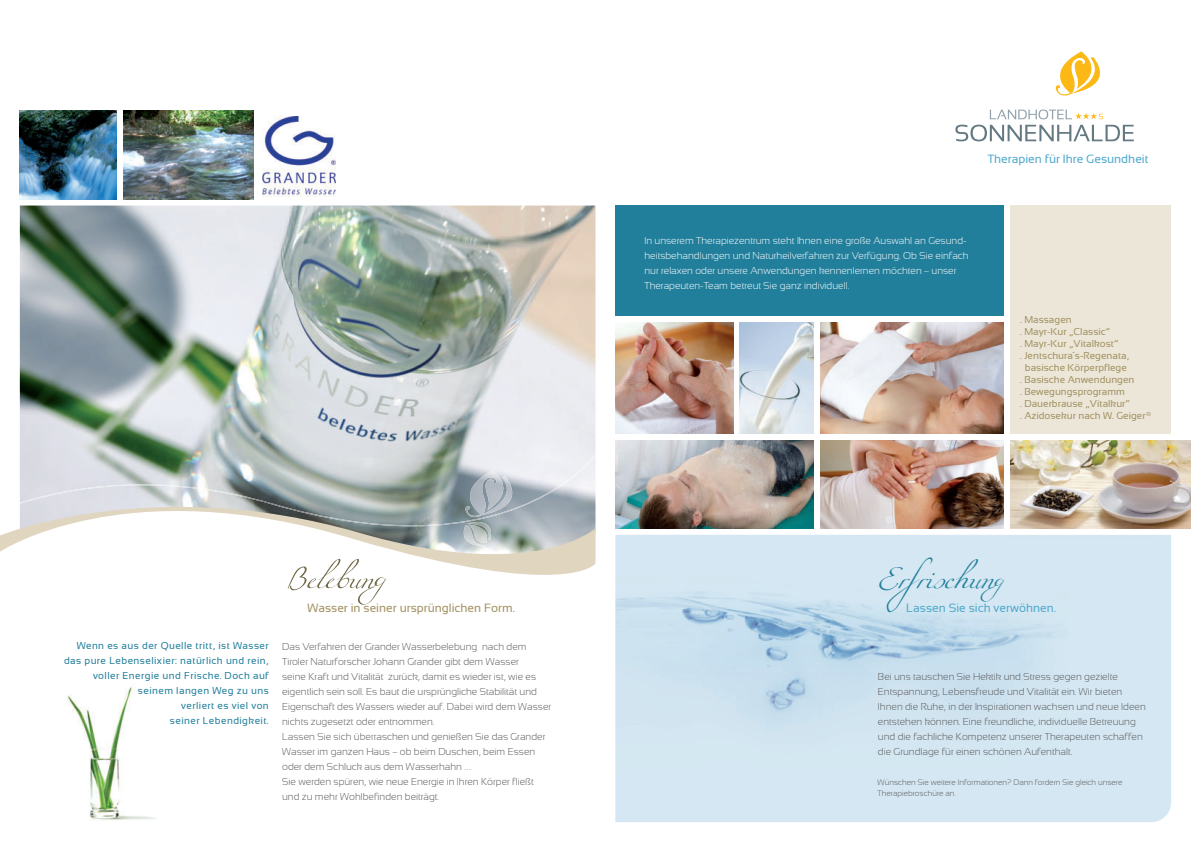
<style>
.page{position:relative;width:1191px;height:842px;background:#fff}
.page>*{position:absolute;margin:0;border:0;box-sizing:border-box;transform-origin:0 0}
.t1{font:40.5px "Miama";color:#227f9c;scale:1.11 1}
.t2{font:12px "Sansation";color:#4fa9cd}
.t3{font:12px "Sansation";color:#a29161}
.t4{font:300 10px/15px "Sansation";color:#57585a}
.t5{font:300 10px/15px "Sansation";color:#fff}
.t6{font:10px "Sansation";color:#a29161}
.t7{font:10px/15px "Sansation";letter-spacing:.04em;color:#227f9c;text-align:right}
.t8{font:300 8px/11px "Sansation";color:#57585a}
.s1{font-family:"Myriad Pro"}
.s2{font-size:31.5px}
</style>
<div class="page">
<img style="left:615px;top:535px;width:556px;height:287px">
<img style="left:67px;top:687px;width:89px;height:133px">
<img style="left:123px;top:111px;width:130px;height:88px">
<svg style="left:955px;top:125px;width:178px;height:16px"></svg>
<svg style="left:989px;top:110px;width:114px;height:9px"></svg>
<svg style="left:1055px;top:51px;width:45px;height:45px"></svg>
<img style="left:1010px;top:440px;width:181px;height:88px">
<img style="left:820px;top:440px;width:183px;height:88px">
<img style="left:615px;top:440px;width:199px;height:88px">
<img style="left:615px;top:323px;width:118px;height:111px">
<div style="left:615px;top:206px;width:388px;height:110px;background:#227f9c"></div>
<img style="left:820px;top:323px;width:183px;height:111px">
<div style="left:1010px;top:206px;width:161px;height:228px;background:#ebe6d8"></div>
<img style="left:739px;top:323px;width:75px;height:111px">
<img style="left:20px;top:206px;width:575px;height:245px">
<svg style="left:358px;top:601px;width:13px;height:4px"></svg>
<img style="left:20px;top:111px;width:97px;height:88px">
<svg style="left:20px;top:451px;width:576px;height:79px;background:#c0c9c7"></svg>
<img style="left:559px;top:454px;width:36px;height:15px">
<img style="left:263px;top:117px;width:72px;height:79px">
<svg style="left:0;top:469px;width:595px;height:132px"></svg>
<p class="t7" style="left:64px;top:638px;width:206px">Wenn es aus der Quelle tritt, ist Wasser das pure Lebenselixier: natürlich und rein, voller Energie und Frische. Doch auf seinem langen Weg zu uns<br>verliert es viel von<br>seiner Lebendigkeit.</p>
<p class="t3" style="left:307px;top:601px;width:209px">Wasser in seiner ursprünglichen Form.</p>
<p class="t4" style="left:282px;top:639px;width:271px">Das Verfahren der Grander Wasserbelebung nach dem Tiroler Naturforscher Johann Grander gibt dem Wasser<br>seine Kraft und Vitalität zurück, damit es wieder ist, wie es eigentlich sein soll. Es baut die ursprüngliche Stabilität und Eigenschaft des Wassers wieder auf. Dabei wird dem Wasser nichts zugesetzt oder entnommen.<br>Lassen Sie sich überraschen und genießen Sie das Grander Wasser im ganzen Haus <span class="s1">–</span> ob beim Duschen, beim Essen oder dem Schluck aus dem Wasserhahn ...<br>Sie werden spüren, wie neue Energie in Ihren Körper fließt und zu mehr Wohlbefinden beiträgt.</p>
<p class="t2" style="left:987px;top:152px;width:162px">Therapien für Ihre Gesundheit</p>
<p class="t5" style="left:644px;top:233px;width:326px">In unserem Therapiezentrum steht Ihnen eine große Auswahl an Gesund&shy;heitsbehandlungen und Naturheilverfahren zur Verfügung. Ob Sie einfach nur relaxen oder unsere Anwendungen kennenlernen möchten <span class="s1">–</span> unser Therapeuten-Team betreut Sie ganz individuell.</p>
<p class="t6" style="left:1020px;top:313px;width:53px">. Massagen</p>
<p class="t6" style="left:1020px;top:325px;width:92px">. Mayr-Kur „Classic“</p>
<p class="t6" style="left:1020px;top:337px;width:100px">. Mayr-Kur „Vitalkost“</p>
<p class="t6" style="left:1020px;top:349px;width:111px">. Jentschura´s-Regenata,</p>
<p class="t6" style="left:1024px;top:361px;width:104px">basische Körperpflege</p>
<p class="t6" style="left:1020px;top:373px;width:116px">. Basische Anwendungen</p>
<p class="t6" style="left:1020px;top:385px;width:106px">. Bewegungsprogramm</p>
<p class="t6" style="left:1020px;top:397px;width:111px">. Dauerbrause „Vitalkur“</p>
<p class="t6" style="left:1020px;top:409px;width:133px">. Azidosekur nach W. Geiger®</p>
<h1 class="t1" style="left:873px;top:559px;width:119px">Erfrischun<span class="s2">g</span></h1>
<p class="t2" style="left:906px;top:601px;width:151px">Lassen Sie sich verwöhnen.</p>
<p class="t4" style="left:878px;top:669px;width:269px">Bei uns tauschen Sie Hektik und Stress gegen gezielte Entspannung, Lebensfreude und Vitalität ein. Wir bieten Ihnen die Ruhe, in der Inspirationen wachsen und neue Ideen entstehen können. Eine freundliche, individuelle Betreuung und die fachliche Kompetenz unserer Therapeuten schaffen die Grundlage für einen schönen Aufenthalt.</p>
<p class="t8" style="left:877px;top:776px;width:246px">Wünschen Sie weitere Informationen? Dann fordern Sie gleich unsere<br>Therapiebroschüre an.</p>
</div>
